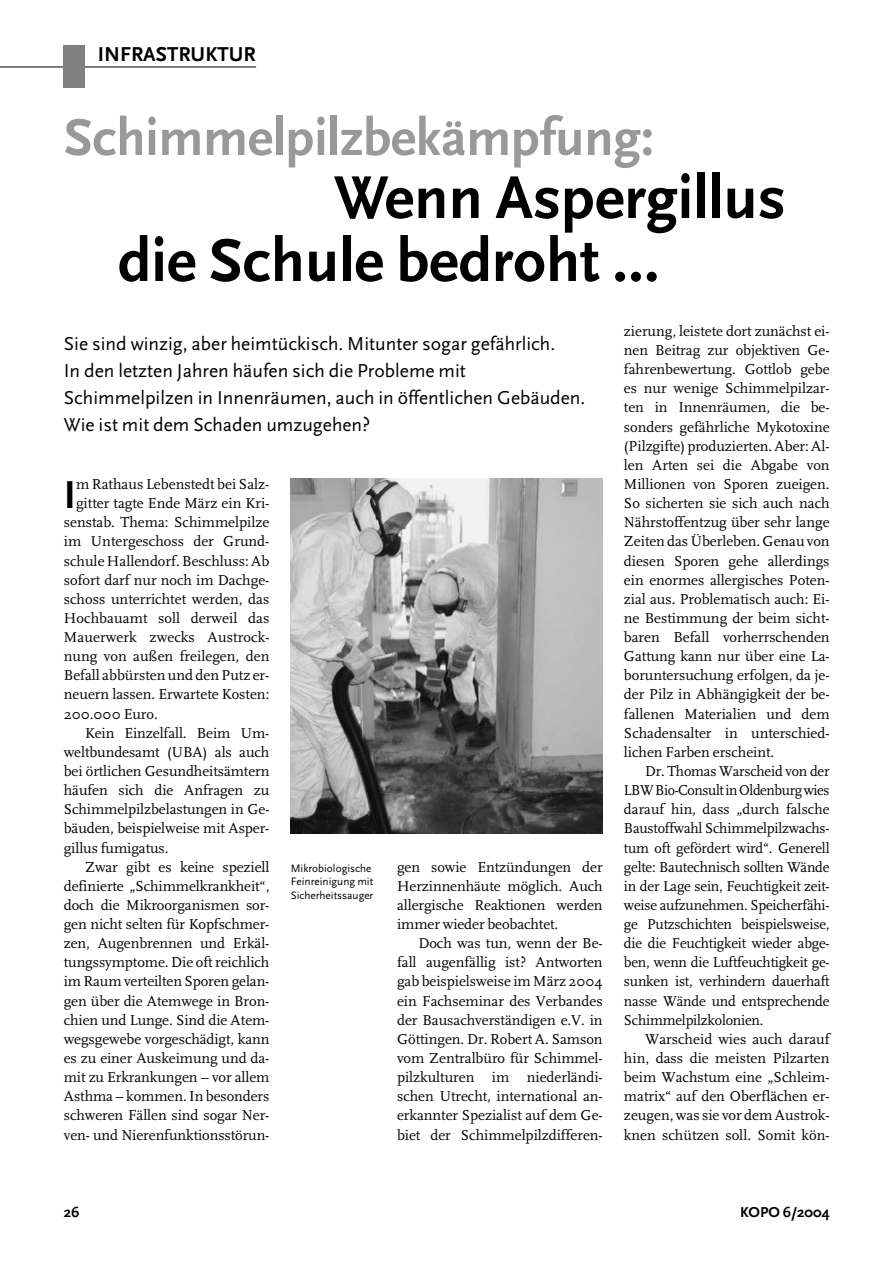
<style>
.page{position:relative;width:893px;height:1263px;background:#fff}
.page>*{position:absolute;margin:0;border:0;box-sizing:border-box;transform-origin:0 0}
.t1{font:700 63px/63px "Scala Sans";color:#000}
.t2{font:700 54px "Scala Sans";letter-spacing:-.005em;color:#999}
.t3{font:700 40.65px "Scala Sans";color:#000}
.t4{font:700 21px "Scala Sans";color:#000}
.t5{font:19.5px/27px "Scala Sans";color:#000}
.t6{font:15px/19.2px "Scala";letter-spacing:-.005em;color:#000;text-align:justify}
.t7{font:700 15px "Scala Sans";color:#000}
.t8{font:11.25px/13.5px "Scala Sans";color:#000}
</style>
<div class="page">
<hr style="left:0;top:67px;width:256px;height:1px;background:#000">
<div style="left:64px;top:45px;width:21px;height:42px;background:#808080"></div>
<img style="left:291px;top:478px;width:311px;height:355px">
<h3 class="t4" style="left:98px;top:45px;width:159px">INFRASTRUKTUR</h3>
<h2 class="t2" style="left:64px;top:116px;width:591px">Schimmelpilzbekämpfung:</h2>
<h1 class="t1" style="left:118px;top:171px;width:669px;text-indent:216px">Wenn Aspergillus die Schule bedroht ...</h1>
<h3 class="t5" style="left:64px;top:332px;width:523px">Sie sind winzig, aber heimtückisch. Mitunter sogar gefährlich.<br>In den letzten Jahren häufen sich die Probleme mit Schimmelpilzen in Innenräumen, auch in öffentlichen Gebäuden.<br>Wie ist mit dem Schaden umzugehen?</h3>
<h3 class="t3" style="left:64px;top:479px;width:14px">I</h3>
<p class="t6" style="left:76px;top:476px;width:195px">m Rathaus Lebenstedt bei Salz-</p>
<p class="t6" style="left:76px;top:495px;width:195px">gitter tagte Ende März ein Kri-</p>
<p class="t6" style="left:64px;top:514px;width:207px">senstab. Thema: Schimmelpilze</p>
<p class="t6" style="left:64px;top:533px;width:207px">im Untergeschoss der Grund-</p>
<p class="t6" style="left:64px;top:552px;width:207px">schule Hallendorf. Beschluss: Ab</p>
<p class="t6" style="left:64px;top:571px;width:207px">sofort darf nur noch im Dachge-</p>
<p class="t6" style="left:64px;top:591px;width:207px">schoss unterrichtet werden, das</p>
<p class="t6" style="left:64px;top:610px;width:207px">Hochbauamt soll derweil das</p>
<p class="t6" style="left:64px;top:629px;width:207px">Mauerwerk zwecks Austrock-</p>
<p class="t6" style="left:64px;top:648px;width:207px">nung von außen freilegen, den</p>
<p class="t6" style="left:64px;top:667px;width:207px">Befall abbürsten und den Putz er-</p>
<p class="t6" style="left:64px;top:686px;width:207px">neuern lassen. Erwartete Kosten:</p>
<p class="t6" style="left:64px;top:705px;width:96px">200.000 Euro.</p>
<p class="t6" style="left:85px;top:725px;width:186px">Kein Einzelfall. Beim Um-</p>
<p class="t6" style="left:64px;top:744px;width:207px">weltbundesamt (UBA) als auch</p>
<p class="t6" style="left:64px;top:763px;width:207px">bei örtlichen Gesundheitsämtern</p>
<p class="t6" style="left:64px;top:782px;width:207px">häufen sich die Anfragen zu</p>
<p class="t6" style="left:64px;top:801px;width:207px">Schimmelpilzbelastungen in Ge-</p>
<p class="t6" style="left:64px;top:820px;width:207px">bäuden, beispielweise mit Asper-</p>
<p class="t6" style="left:64px;top:839px;width:106px">gillus fumigatus.</p>
<p class="t6" style="left:85px;top:858px;width:186px">Zwar gibt es keine speziell</p>
<p class="t6" style="left:64px;top:878px;width:207px">definierte „Schimmelkrankheit“,</p>
<p class="t6" style="left:64px;top:897px;width:207px">doch die Mikroorganismen sor-</p>
<p class="t6" style="left:64px;top:916px;width:207px">gen nicht selten für Kopfschmer-</p>
<p class="t6" style="left:64px;top:935px;width:207px">zen, Augenbrennen und Erkäl-</p>
<p class="t6" style="left:64px;top:954px;width:207px">tungssymptome. Die oft reichlich</p>
<p class="t6" style="left:64px;top:973px;width:207px">im Raum verteilten Sporen gelan-</p>
<p class="t6" style="left:64px;top:992px;width:207px">gen über die Atemwege in Bron-</p>
<p class="t6" style="left:64px;top:1012px;width:207px">chien und Lunge. Sind die Atem-</p>
<p class="t6" style="left:64px;top:1031px;width:207px">wegsgewebe vorgeschädigt, kann</p>
<p class="t6" style="left:64px;top:1050px;width:207px">es zu einer Auskeimung und da-</p>
<p class="t6" style="left:64px;top:1069px;width:207px">mit zu Erkrankungen – vor allem</p>
<p class="t6" style="left:64px;top:1088px;width:207px">Asthma – kommen. In besonders</p>
<p class="t6" style="left:64px;top:1107px;width:207px">schweren Fällen sind sogar Ner-</p>
<p class="t6" style="left:64px;top:1126px;width:207px">ven- und Nierenfunktionsstörun-</p>
<p class="t8" style="left:291px;top:863px;width:84px">Mikrobiologische<br>Feinreinigung mit<br>Sicherheitssauger</p>
<p class="t6" style="left:397px;top:858px;width:207px">gen sowie Entzündungen der Herzinnenhäute möglich. Auch allergische Reaktionen werden immer wieder beobachtet.</p>
<p class="t6" style="left:397px;top:935px;width:207px;text-indent:21px">Doch was tun, wenn der Be&shy;fall augenfällig ist? Antworten gab beispielsweise im März 2004 ein Fachseminar des Verbandes der Bausachverständigen e.V. in Göttingen. Dr. Robert A. Samson vom Zentralbüro für Schimmel&shy;pilzkulturen im niederländi&shy;schen Utrecht, international an&shy;erkannter Spezialist auf dem Ge&shy;biet der Schimmelpilzdifferen-</p>
<p class="t6" style="left:624px;top:323px;width:207px">zierung, leistete dort zunächst ei&shy;nen Beitrag zur objektiven Ge&shy;fahrenbewertung. Gottlob gebe es nur wenige Schimmelpilzar&shy;ten in Innenräumen, die be&shy;sonders gefährliche Mykotoxine (Pilzgifte) produzierten. Aber: Al&shy;len Arten sei die Abgabe von Millionen von Sporen zueigen.<br>So sicherten sie sich auch nach Nährstoffentzug über sehr lange Zeiten das Überleben. Genau von diesen Sporen gehe allerdings ein enormes allergisches Poten&shy;zial aus. Problematisch auch: Ei&shy;ne Bestimmung der beim sicht&shy;baren Befall vorherrschenden Gattung kann nur über eine La&shy;boruntersuchung erfolgen, da je&shy;der Pilz in Abhängigkeit der be&shy;fallenen Materialien und dem Schadensalter in unterschied&shy;lichen Farben erscheint.</p>
<p class="t6" style="left:624px;top:763px;width:207px;text-indent:21px">Dr. Thomas Warscheid von der LBW Bio-Consult in Oldenburg wies darauf hin, dass „durch falsche Baustoffwahl Schimmelpilzwachs&shy;tum oft gefördert wird“. Generell gelte: Bautechnisch sollten Wände in der Lage sein, Feuchtigkeit zeit&shy;weise aufzunehmen. Speicherfähi&shy;ge Putzschichten beispielsweise, die die Feuchtigkeit wieder abge&shy;ben, wenn die Luftfeuchtigkeit ge&shy;sunken ist, verhindern dauerhaft nasse Wände und entsprechende Schimmelpilzkolonien.</p>
<p class="t6" style="left:624px;top:1031px;width:207px;text-indent:21px">Warscheid wies auch darauf hin, dass die meisten Pilzarten beim Wachstum eine „Schleim&shy;matrix“ auf den Oberflächen er&shy;zeugen, was sie vor dem Austrok&shy;knen schützen soll. Somit kön-</p>
<p class="t7" style="left:64px;top:1206px;width:17px">26</p>
<p class="t7" style="left:740px;top:1206px;width:91px">KOPO 6/2004</p>
</div>
